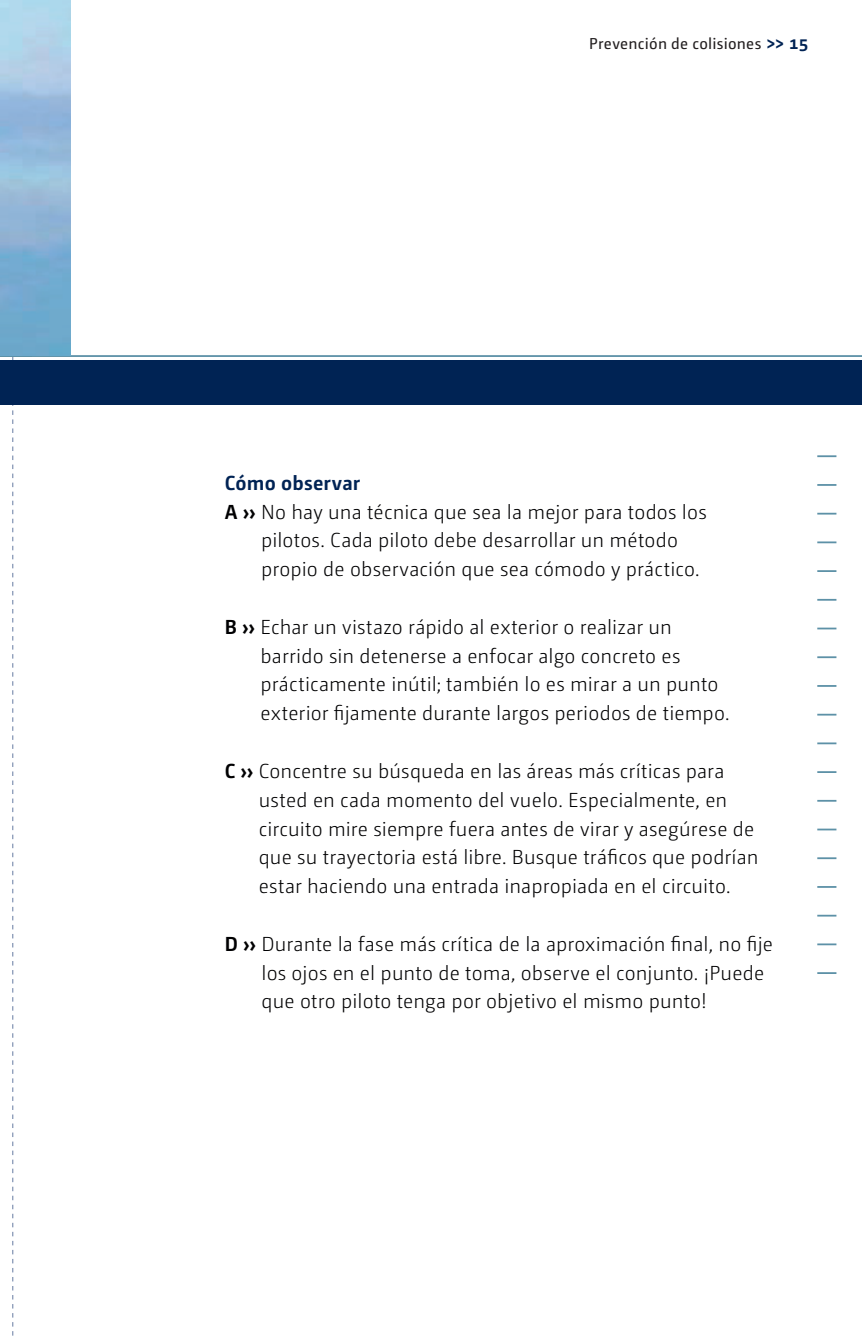
<style>
.page{position:relative;width:862px;height:1340px;background:#fff}
.page>*{position:absolute;margin:0;border:0;box-sizing:border-box;transform-origin:0 0}
.t1{font:300 20.25px/28.8px "Camingo Dos Pro";letter-spacing:.01em;color:#000002}
.t2{font:700 20.25px "Camingo Dos Pro";color:#002354}
.t3{font:15.75px "Camingo Dos Pro";letter-spacing:.02em;color:#231f20}
.s1{font-weight:700;font-size:18px;color:#002354}
.s2{font-weight:700}
</style>
<div class="page">
<svg style="left:12px;top:357px;width:1px;height:979px"></svg>
<div style="left:0;top:360px;width:861px;height:45px;background:#002354"></div>
<hr style="left:0;top:355px;width:861px;height:2px;background:#5d91a7">
<hr style="left:816px;top:455px;width:20px;height:2px;background:#5d91a7">
<hr style="left:816px;top:484px;width:20px;height:2px;background:#5d91a7">
<svg style="left:817px;top:513px;width:19px;height:1px"></svg>
<hr style="left:816px;top:541px;width:20px;height:2px;background:#5d91a7">
<hr style="left:816px;top:570px;width:20px;height:2px;background:#5d91a7">
<svg style="left:817px;top:599px;width:19px;height:1px"></svg>
<hr style="left:816px;top:627px;width:20px;height:2px;background:#5d91a7">
<hr style="left:816px;top:656px;width:20px;height:2px;background:#5d91a7">
<hr style="left:816px;top:685px;width:20px;height:2px;background:#5d91a7">
<hr style="left:816px;top:713px;width:20px;height:2px;background:#5d91a7">
<hr style="left:816px;top:742px;width:20px;height:2px;background:#5d91a7">
<hr style="left:816px;top:771px;width:20px;height:2px;background:#5d91a7">
<svg style="left:817px;top:800px;width:19px;height:1px"></svg>
<hr style="left:816px;top:828px;width:20px;height:2px;background:#5d91a7">
<hr style="left:816px;top:857px;width:20px;height:2px;background:#5d91a7">
<svg style="left:817px;top:886px;width:19px;height:1px"></svg>
<hr style="left:816px;top:914px;width:20px;height:2px;background:#5d91a7">
<hr style="left:816px;top:943px;width:20px;height:2px;background:#5d91a7">
<hr style="left:816px;top:972px;width:20px;height:2px;background:#5d91a7">
<img style="left:0;top:0;width:70px;height:355px">
<p class="t3" style="left:588px;top:34px;width:220px">Prevención de colisiones <span class="s1">&gt;&gt; 15</span></p>
<p class="t2" style="left:225px;top:470px;width:137px">Cómo observar</p>
<p class="t1" style="left:225px;top:497px;width:483px"><span class="s2">A ››</span> No hay una técnica que sea la mejor para todos los</p>
<p class="t1" style="left:261px;top:526px;width:418px">pilotos. Cada piloto debe desarrollar un método</p>
<p class="t1" style="left:261px;top:555px;width:440px">propio de observación que sea cómodo y práctico.</p>
<p class="t1" style="left:260px;top:612px;width:470px;text-indent:-36px"><span class="s2">B ››</span> Echar un vistazo rápido al exterior o realizar un barrido sin detenerse a enfocar algo concreto es prácticamente inútil; también lo es mirar a un punto exterior fijamente durante largos periodos de tiempo.</p>
<p class="t1" style="left:258px;top:756px;width:501px;text-indent:-34px"><span class="s2">C ››</span> Concentre su búsqueda en las áreas más críticas para usted en cada momento del vuelo. Especialmente, en circuito mire siempre fuera antes de virar y asegúrese de que su trayectoria está libre. Busque tráficos que podrían estar haciendo una entrada inapropiada en el circuito.</p>
<p class="t1" style="left:261px;top:929px;width:513px;text-indent:-37px"><span class="s2">D ››</span> Durante la fase más crítica de la aproximación final, no fije los ojos en el punto de toma, observe el conjunto. ¡Puede que otro piloto tenga por objetivo el mismo punto!</p>
</div>
